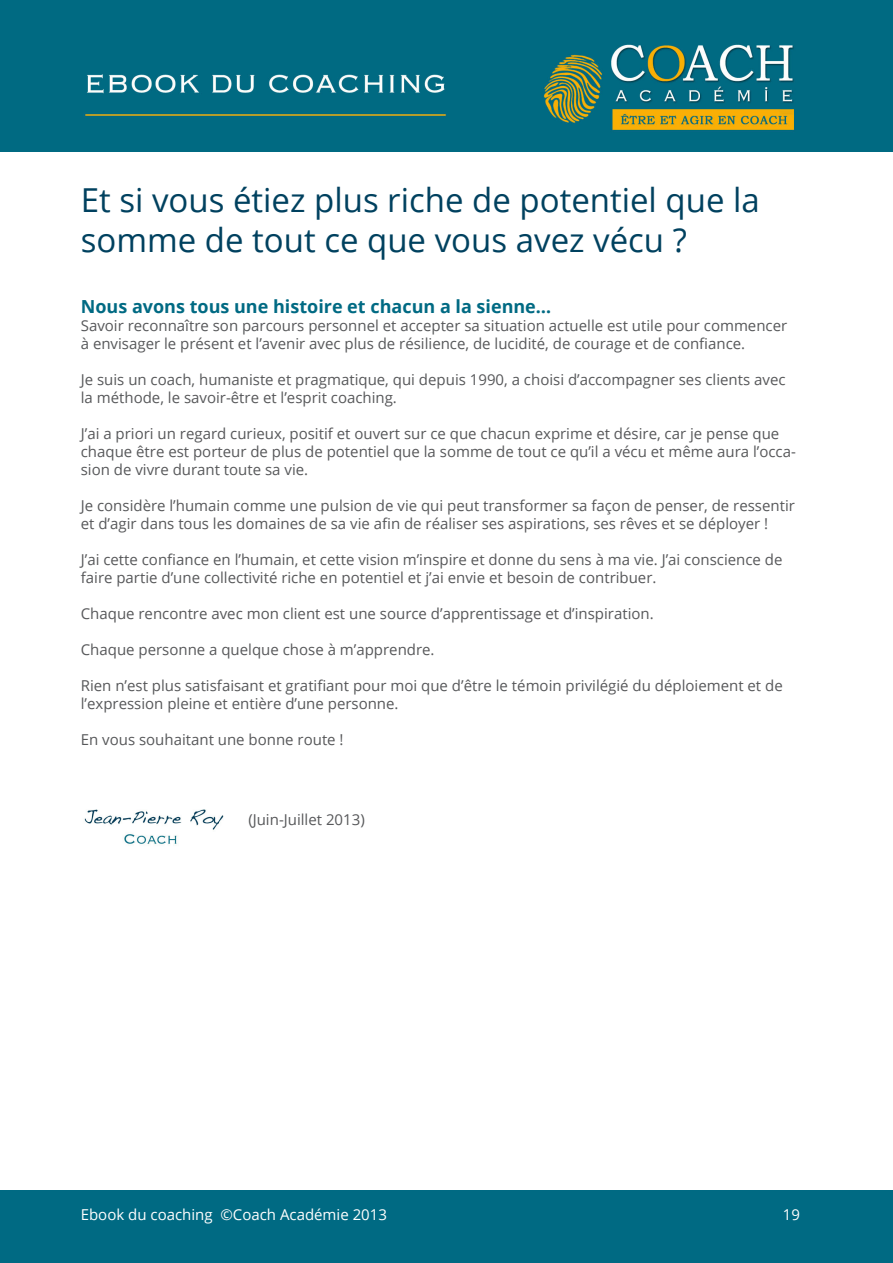
<style>
.page{position:relative;width:893px;height:1263px;background:#fff}
.page>*{position:absolute;margin:0;border:0;box-sizing:border-box;transform-origin:0 0}
.t1{font:33px/39.6px "Open Sans";color:#00415f}
.t2{font:700 18px "Open Sans";color:#006a83}
.t3{font:15px/18px "Open Sans";color:#57585a}
.t4{font:15px "Open Sans";color:#fff}
</style>
<div class="page">
<img style="left:0;top:0;width:893px;height:152px">
<div style="left:0;top:1191px;width:893px;height:72px;background:#006a83"></div>
<img style="left:84px;top:809px;width:140px;height:36px">
<h1 class="t1" style="left:81px;top:180px;width:681px">Et si vous étiez plus riche de potentiel que la somme de tout ce que vous avez vécu ?</h1>
<p class="t2" style="left:81px;top:294px;width:472px">Nous avons tous une histoire et chacun a la sienne…</p>
<p class="t3" style="left:81px;top:316px;width:708px">Savoir reconnaître son parcours personnel et accepter sa situation actuelle est utile pour commencer à envisager le présent et l’avenir avec plus de résilience, de lucidité, de courage et de confiance.</p>
<p class="t3" style="left:81px;top:370px;width:706px">Je suis un coach, humaniste et pragmatique, qui depuis 1990, a choisi d’accompagner ses clients avec la méthode, le savoir-être et l’esprit coaching.</p>
<p class="t3" style="left:81px;top:424px;width:716px">J’ai a priori un regard curieux, positif et ouvert sur ce que chacun exprime et désire, car je pense que chaque être est porteur de plus de potentiel que la somme de tout ce qu’il a vécu et même aura l’occa&shy;sion de vivre durant toute sa vie.</p>
<p class="t3" style="left:81px;top:496px;width:716px">Je considère l’humain comme une pulsion de vie qui peut transformer sa façon de penser, de ressentir et d’agir dans tous les domaines de sa vie afin de réaliser ses aspirations, ses rêves et se déployer !</p>
<p class="t3" style="left:81px;top:550px;width:703px">J’ai cette confiance en l’humain, et cette vision m’inspire et donne du sens à ma vie. J’ai conscience de faire partie d’une collectivité riche en potentiel et j’ai envie et besoin de contribuer.</p>
<p class="t3" style="left:81px;top:604px;width:574px">Chaque rencontre avec mon client est une source d’apprentissage et d’inspiration.</p>
<p class="t3" style="left:81px;top:640px;width:355px">Chaque personne a quelque chose à m’apprendre.</p>
<p class="t3" style="left:81px;top:676px;width:703px">Rien n’est plus satisfaisant et gratifiant pour moi que d’être le témoin privilégié du déploiement et de l’expression pleine et entière d’une personne.</p>
<p class="t3" style="left:81px;top:730px;width:264px">En vous souhaitant une bonne route !</p>
<p class="t3" style="left:248px;top:810px;width:118px">(Juin-Juillet 2013)</p>
<p class="t4" style="left:81px;top:1204px;width:308px">Ebook du coaching ©Coach Académie 2013</p>
<p class="t4" style="left:783px;top:1204px;width:19px">19</p>
</div>
